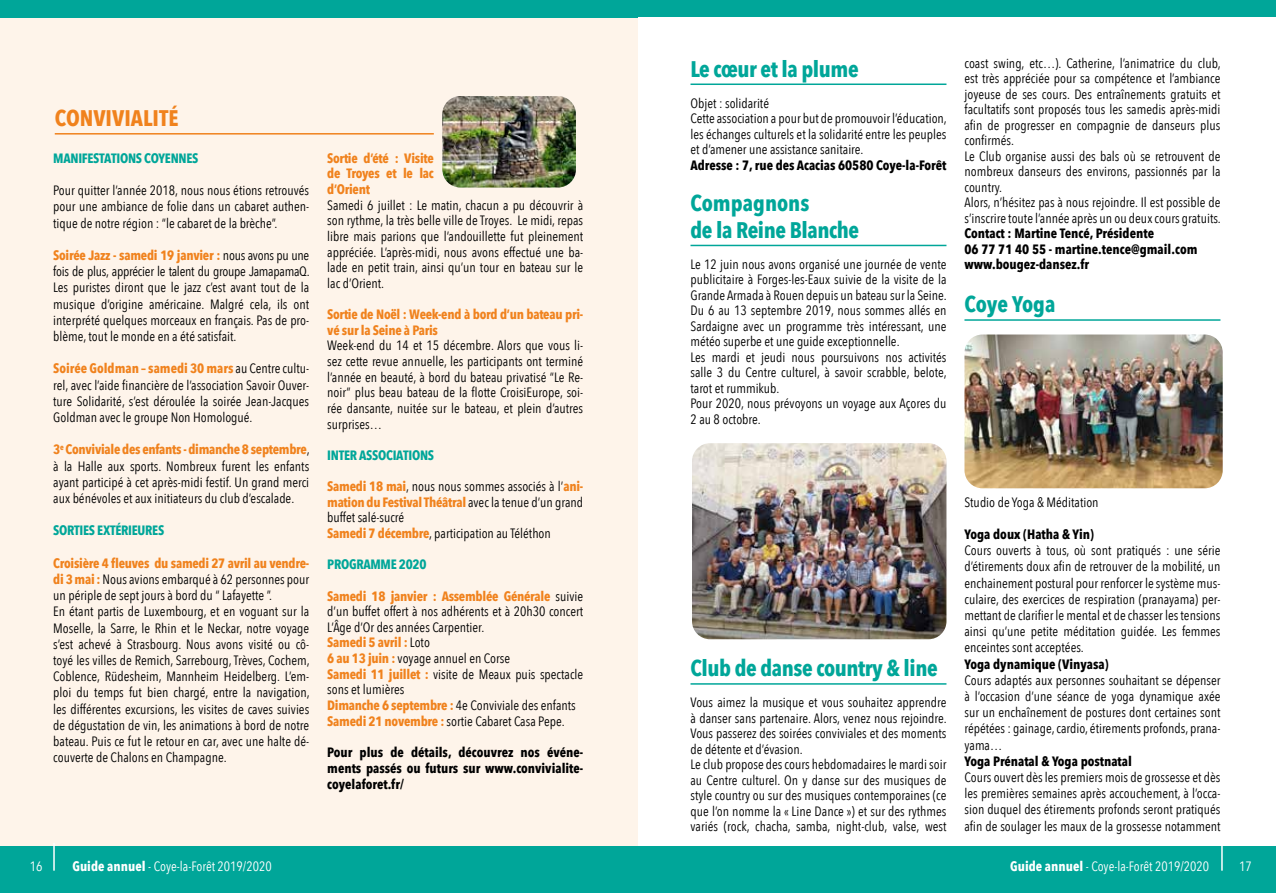
<style>
.page{position:relative;width:1276px;height:893px;background:#fff}
.page>*{position:absolute;margin:0;border:0;box-sizing:border-box;transform-origin:0 0}
.t1{font:700 22.5px/26.2px "Avenir Next Condensed";letter-spacing:-.02em;color:#00a699}
.t2{font:700 22.5px "Avenir Next Condensed";color:#f0821d}
.t3{font:700 22.5px "Avenir Next Condensed";color:#00a699}
.t4{font:13.5px/16.2px "Avenir Next Condensed";color:#000;text-align:justify}
.t5{font:700 13.5px/15.5px "Avenir Next Condensed";color:#000}
.t6{font:700 13.5px/15.6px "Avenir Next Condensed";letter-spacing:-.02em;color:#f0821d;text-align:justify}
.t7{font:13.5px "Avenir Next Condensed";color:#fff}
.t8{font:700 13.5px "Avenir Next Condensed";letter-spacing:-.02em;color:#00a699}
.s1{font-weight:700;color:#f0821d}
.s2{font-weight:700}
</style>
<div class="page">
<div style="left:0;top:846px;width:1276px;height:47px;background:#00a699"></div>
<div style="left:0;top:0;width:1276px;height:17px;background:#00a699"></div>
<svg style="left:1221px;top:846px;width:1px;height:25px"></svg>
<div style="left:0;top:0;width:638px;height:893px;background:#fef4ea"></div>
<hr style="left:690px;top:84px;width:256px;height:1px;background:#00a699">
<hr style="left:690px;top:245px;width:256px;height:1px;background:#00a699">
<hr style="left:690px;top:683px;width:256px;height:2px;background:#00a699">
<hr style="left:964px;top:319px;width:256px;height:2px;background:#00a699">
<hr style="left:55px;top:133px;width:379px;height:2px;background:#f0821d">
<img style="left:442px;top:96px;width:134px;height:92px">
<img style="left:964px;top:334px;width:258px;height:154px">
<img style="left:692px;top:443px;width:254px;height:196px">
<div style="left:0;top:846px;width:638px;height:47px;background:#00a699"></div>
<div style="left:0;top:0;width:638px;height:17px;background:#00a699"></div>
<hr style="left:53px;top:843px;width:2px;height:28px;background:#fff">
<h1 class="t2" style="left:55px;top:104px;width:125px">CONVIVIALITÉ</h1>
<p class="t8" style="left:53px;top:150px;width:147px">MANIFESTATIONS COYENNES</p>
<p class="t4" style="left:53px;top:182px;width:257px">Pour quitter l’année 2018, nous nous étions retrouvés pour une ambiance de folie dans un cabaret authen&shy;tique de notre région : “le cabaret de la brèche”.</p>
<p class="t4" style="left:53px;top:246px;width:258px"><span class="s1">Soirée Jazz - samedi 19 janvier :</span> nous avons pu une fois de plus, apprécier le talent du groupe JamapamaQ.<br>Les puristes diront que le jazz c’est avant tout de la musique d’origine américaine. Malgré cela, ils ont interprété quelques morceaux en français. Pas de pro&shy;blème, tout le monde en a été satisfait.</p>
<p class="t4" style="left:53px;top:360px;width:257px"><span class="s1">Soirée Goldman – samedi 30 mars</span> au Centre cultu&shy;rel, avec l’aide financière de l’association Savoir Ouver&shy;ture Solidarité, s’est déroulée la soirée Jean-Jacques Goldman avec le groupe Non Homologué.</p>
<p class="t4" style="left:53px;top:441px;width:258px"><span class="s1">3</span><sup>e</sup> <span class="s1">Conviviale des enfants - dimanche 8 septembre</span>, à la Halle aux sports. Nombreux furent les enfants ayant participé à cet après-midi festif. Un grand merci aux bénévoles et aux initiateurs du club d’escalade.</p>
<p class="t8" style="left:53px;top:522px;width:112px">SORTIES EXTÉRIEURES</p>
<p class="t4" style="left:53px;top:554px;width:258px;text-align:left"><span class="s1">Croisière 4 fleuves du samedi 27 avril au vendre&shy;di 3 mai :</span> Nous avions embarqué à 62 personnes pour un périple de sept jours à bord du “ Lafayette ”.<br>En étant partis de Luxembourg, et en voguant sur la Moselle, la Sarre, le Rhin et le Neckar, notre voyage s’est achevé à Strasbourg. Nous avons visité ou cô&shy;toyé les villes de Remich, Sarrebourg, Trèves, Cochem, Coblence, Rüdesheim, Mannheim Heidelberg. L’em&shy;ploi du temps fut bien chargé, entre la navigation, les différentes excursions, les visites de caves suivies de dégustation de vin, les animations à bord de notre bateau. Puis ce fut le retour en car, avec une halte dé&shy;couverte de Chalons en Champagne.</p>
<p class="t6" style="left:327px;top:150px;width:108px">Sortie d’été : Visite de Troyes et le lac d’Orient</p>
<p class="t4" style="left:327px;top:196px;width:257px;line-height:15.6px">Samedi 6 juillet : Le matin, chacun a pu découvrir à son rythme, la très belle ville de Troyes. Le midi, repas libre mais parions que l’andouillette fut pleinement appréciée. L’après-midi, nous avons effectué une ba&shy;lade en petit train, ainsi qu’un tour en bateau sur le lac d’Orient.</p>
<p class="t6" style="left:327px;top:306px;width:257px">Sortie de Noël : Week-end à bord d’un bateau pri&shy;vé sur la Seine à Paris</p>
<p class="t4" style="left:327px;top:337px;width:257px;line-height:15.6px">Week-end du 14 et 15 décembre. Alors que vous li&shy;sez cette revue annuelle, les participants ont terminé l’année en beauté, à bord du bateau privatisé “Le Re&shy;noir” plus beau bateau de la flotte CroisiEurope, soi&shy;rée dansante, nuitée sur le bateau, et plein d’autres surprises…</p>
<p class="t8" style="left:327px;top:447px;width:108px">INTER ASSOCIATIONS</p>
<p class="t4" style="left:327px;top:478px;width:257px;line-height:15.6px;text-align:left"><span class="s1">Samedi 18 mai</span>, nous nous sommes associés à l’<span class="s1">ani&shy;mation du Festival Théâtral</span> avec la tenue d’un grand buffet salé-sucré<br><span class="s1">Samedi 7 décembre</span>, participation au Téléthon</p>
<p class="t8" style="left:327px;top:556px;width:101px">PROGRAMME 2020</p>
<p class="t4" style="left:327px;top:587px;width:257px;line-height:15.6px;text-align:left"><span class="s1">Samedi 18 janvier : Assemblée Générale</span> suivie d’un buffet offert à nos adhérents et à 20h30 concert L’Âge d’Or des années Carpentier.<br><span class="s1">Samedi 5 avril :</span> Loto<br><span class="s1">6 au 13 juin :</span> voyage annuel en Corse<br><span class="s1">Samedi 11 juillet :</span> visite de Meaux puis spectacle sons et lumières<br><span class="s1">Dimanche 6 septembre :</span> 4e Conviviale des enfants <span class="s1">Samedi 21 novembre :</span> sortie Cabaret Casa Pepe.</p>
<p class="t5" style="left:327px;top:744px;width:257px;line-height:16.2px;text-align:justify">Pour plus de détails, découvrez nos événe&shy;ments passés ou futurs sur www.convivialite&shy;coyelaforet.fr/</p>
<p class="t7" style="left:30px;top:854px;width:14px">16</p>
<p class="t7" style="left:72px;top:854px;width:201px"><span class="s2">Guide annuel</span> - Coye-la-Forêt 2019/2020</p>
<h1 class="t1" style="left:690px;top:55px;width:170px">Le cœur et la plume</h1>
<p class="t4" style="left:690px;top:94px;width:258px;line-height:15.5px;text-align:left">Objet : solidarité<br>Cette association a pour but de promouvoir l’éducation, les échanges culturels et la solidarité entre les peuples et d’amener une assistance sanitaire.</p>
<p class="t5" style="left:690px;top:157px;width:257px">Adresse : 7, rue des Acacias 60580 Coye-la-Forêt</p>
<h1 class="t1" style="left:690px;top:190px;width:170px">Compagnons<br>de la Reine Blanche</h1>
<p class="t4" style="left:690px;top:256px;width:258px;line-height:15.5px;text-align:left">Le 12 juin nous avons organisé une journée de vente publicitaire à Forges-les-Eaux suivie de la visite de la Grande Armada à Rouen depuis un bateau sur la Seine.<br>Du 6 au 13 septembre 2019, nous sommes allés en Sardaigne avec un programme très intéressant, une météo superbe et une guide exceptionnelle.<br>Les mardi et jeudi nous poursuivons nos activités salle 3 du Centre culturel, à savoir scrabble, belote, tarot et rummikub.<br>Pour 2020, nous prévoyons un voyage aux Açores du 2 au 8 octobre.</p>
<p class="t4" style="left:964px;top:54px;width:258px;line-height:15.5px;text-align:left">coast swing, etc…). Catherine, l’animatrice du club, est très appréciée pour sa compétence et l’ambiance joyeuse de ses cours. Des entraînements gratuits et facultatifs sont proposés tous les samedis après-midi afin de progresser en compagnie de danseurs plus confirmés.<br>Le Club organise aussi des bals où se retrouvent de nombreux danseurs des environs, passionnés par la country.<br>Alors, n’hésitez pas à nous rejoindre. Il est possible de s’inscrire toute l’année après un ou deux cours gratuits.</p>
<p class="t5" style="left:964px;top:226px;width:234px">Contact : Martine Tencé, Présidente<br>06 77 71 40 55 - martine.tence@gmail.com www.bougez-dansez.fr</p>
<h1 class="t3" style="left:964px;top:291px;width:93px">Coye Yoga</h1>
<h1 class="t1" style="left:690px;top:655px;width:249px">Club de danse country &amp; line</h1>
<p class="t4" style="left:690px;top:694px;width:258px;line-height:15.5px;text-align:left">Vous aimez la musique et vous souhaitez apprendre à danser sans partenaire. Alors, venez nous rejoindre.<br>Vous passerez des soirées conviviales et des moments de détente et d’évasion.<br>Le club propose des cours hebdomadaires le mardi soir au Centre culturel. On y danse sur des musiques de style country ou sur des musiques contemporaines (ce que l’on nomme la « Line Dance ») et sur des rythmes variés (rock, chacha, samba, night-club, valse, west</p>
<p class="t4" style="left:964px;top:493px;width:136px">Studio de Yoga &amp; Méditation</p>
<p class="t5" style="left:964px;top:526px;width:131px">Yoga doux (Hatha &amp; Yin)</p>
<p class="t4" style="left:964px;top:542px;width:257px">Cours ouverts à tous, où sont pratiqués : une série d’étirements doux afin de retrouver de la mobilité, un enchainement postural pour renforcer le système mus&shy;culaire, des exercices de respiration (pranayama) per&shy;mettant de clarifier le mental et de chasser les tensions ainsi qu’une petite méditation guidée. Les femmes enceintes sont acceptées.</p>
<p class="t5" style="left:964px;top:656px;width:146px">Yoga dynamique (Vinyasa)</p>
<p class="t4" style="left:964px;top:671px;width:257px">Cours adaptés aux personnes souhaitant se dépenser à l’occasion d’une séance de yoga dynamique axée sur un enchaînement de postures dont certaines sont répétées : gainage, cardio, étirements profonds, prana&shy;yama…</p>
<p class="t5" style="left:964px;top:753px;width:169px">Yoga Prénatal &amp; Yoga postnatal</p>
<p class="t4" style="left:964px;top:769px;width:257px">Cours ouvert dès les premiers mois de grossesse et dès les premières semaines après accouchement, à l’occa&shy;sion duquel des étirements profonds seront pratiqués afin de soulager les maux de la grossesse notamment</p>
<p class="t7" style="left:1010px;top:854px;width:201px"><span class="s2">Guide annuel</span> - Coye-la-Forêt 2019/2020</p>
<p class="t7" style="left:1239px;top:854px;width:14px">17</p>
</div>
